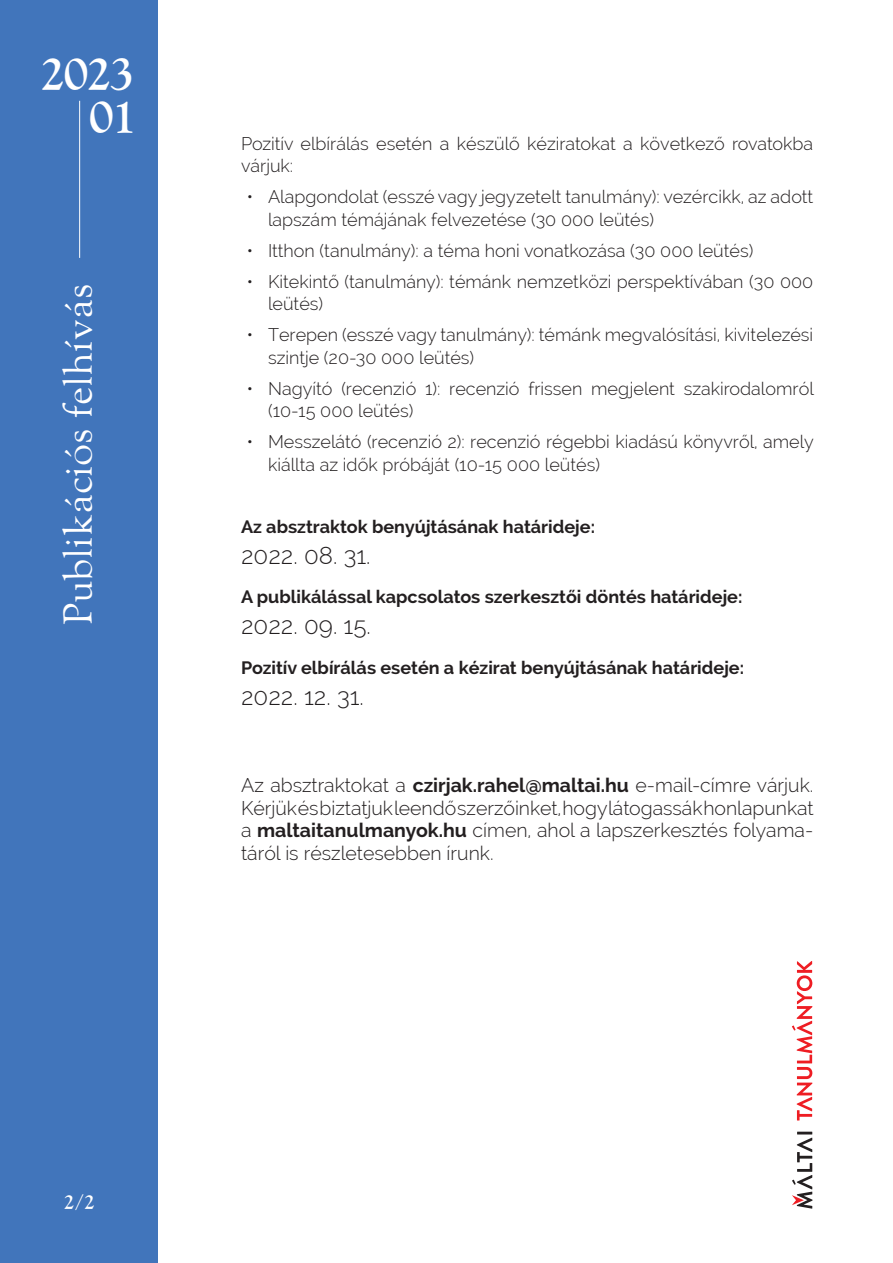
<style>
.page{position:relative;width:893px;height:1263px;background:#fff}
.page>*{position:absolute;margin:0;border:0;box-sizing:border-box;transform-origin:0 0}
.t1{font:700 48.3px/43px "LTC Goudy Oldstyle Pro";letter-spacing:-.01em;color:#fff;text-align:right}
.t2{font:39.75px "LTC Goudy Oldstyle Pro";color:#fff}
.t3{font:300 24px "Raleway";color:#231f20}
.t4{font:700 21px "LTC Goudy Oldstyle Pro";color:#fff}
.t5{font:300 19.5px/22.5px "Raleway";color:#231f20;text-align:justify}
.t6{font:300 18px/22.5px "Raleway";color:#231f20}
.t7{font:700 18px "Raleway";color:#231f20}
.s1{font-weight:700}
</style>
<div class="page">
<div style="left:0;top:0;width:157px;height:1263px;background:#4175bb"></div>
<hr style="left:79px;top:101px;width:1px;height:157px;background:#fff">
<svg style="left:792px;top:961px;width:20px;height:159px"></svg>
<svg style="left:792px;top:1132px;width:20px;height:77px"></svg>
<h1 class="t1" style="left:41px;top:53px;width:94px">2023<br>01</h1>
<h2 class="t2" style="left:55px;top:625px;width:343px;rotate:-90deg">Publikációs felhívás</h2>
<p class="t6" style="left:241px;top:132px;width:574px">Pozitív elbírálás esetén a készülő kéziratokat a következő rovatokba várjuk:</p>
<p class="t6" style="left:268px;top:186px;width:547px;text-indent:-21px">• Alapgondolat (esszé vagy jegyzetelt tanulmány): vezércikk, az adott lapszám témájának felvezetése (30 000 leütés)</p>
<p class="t6" style="left:247px;top:239px;width:508px">• Itthon (tanulmány): a téma honi vonatkozása (30 000 leütés)</p>
<p class="t6" style="left:268px;top:270px;width:547px;text-indent:-21px">• Kitekintő (tanulmány): témánk nemzetközi perspektívában (30 000 leütés)</p>
<p class="t6" style="left:268px;top:324px;width:547px;text-indent:-21px">• Terepen (esszé vagy tanulmány): témánk megvalósítási, kivitelezési szintje (20-30 000 leütés)</p>
<p class="t6" style="left:268px;top:377px;width:547px;text-indent:-21px">• Nagyító (recenzió 1): recenzió frissen megjelent szakirodalomról (10-15 000 leütés)</p>
<p class="t6" style="left:268px;top:431px;width:547px;text-indent:-21px">• Messzelátó (recenzió 2): recenzió régebbi kiadású könyvről, amely kiállta az idők próbáját (10-15 000 leütés)</p>
<p class="t7" style="left:241px;top:516px;width:355px">Az absztraktok benyújtásának határideje:</p>
<h3 class="t3" style="left:241px;top:541px;width:131px">2022. 08. 31.</h3>
<p class="t7" style="left:241px;top:587px;width:503px">A publikálással kapcsolatos szerkesztői döntés határideje:</p>
<h3 class="t3" style="left:241px;top:612px;width:131px">2022. 09. 15.</h3>
<p class="t7" style="left:241px;top:657px;width:504px">Pozitív elbírálás esetén a kézirat benyújtásának határideje:</p>
<h3 class="t3" style="left:241px;top:682px;width:124px">2022. 12. 31.</h3>
<p class="t5" style="left:241px;top:774px;width:574px">Az absztraktokat a <span class="s1">czirjak.rahel@maltai.hu</span> e-mail-címre várjuk.<br>Kérjük és biztatjuk leendő szerzőinket, hogy látogassák honlapunkat a <span class="s1">maltaitanulmanyok.hu</span> címen, ahol a lapszerkesztés folyama&shy;táról is részletesebben írunk.</p>
<p class="t4" style="left:64px;top:1189px;width:32px">2/2</p>
</div>
